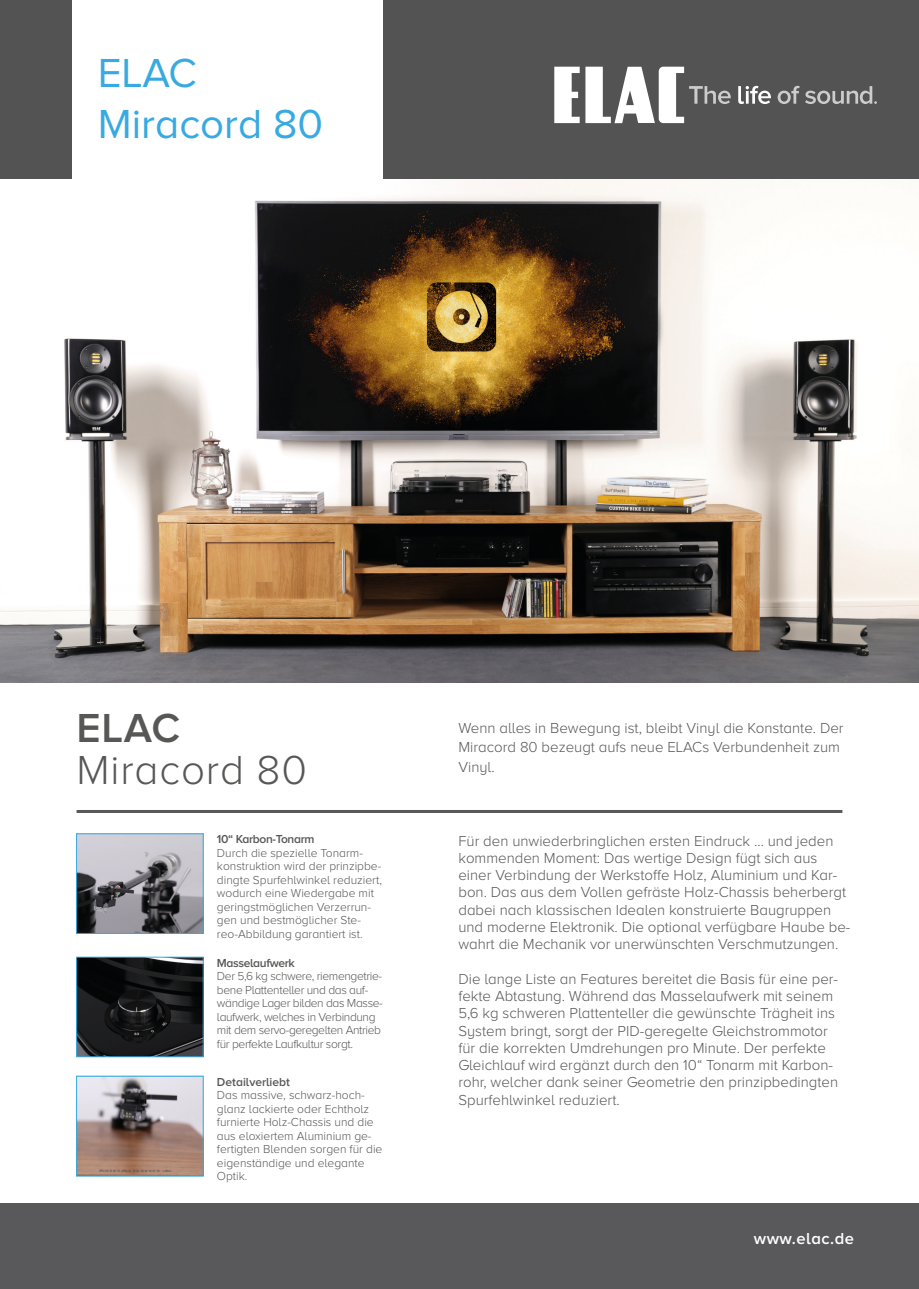
<style>
.page{position:relative;width:919px;height:1289px;background:#fff}
.page>*{position:absolute;margin:0;border:0;box-sizing:border-box;transform-origin:0 0}
.t1{font:42px/50.4px "Proxima Nova A";color:#38aae1}
.t2{font:300 42px "Proxima Nova A";letter-spacing:.02em;color:#575756}
.t3{font:600 42px "Proxima Nova A";color:#575756}
.t4{font:600 16.5px "Proxima Nova A";letter-spacing:.03em;color:#fff}
.t5{font:300 15px/17.2px "Proxima Nova A";color:#575756}
.t6{font:300 12px/13.5px "Proxima Nova A";color:#575756}
.t7{font:300 12px/13.5px "Proxima Nova A";letter-spacing:-.03em;color:#575756}
.t8{font:600 12px "Proxima Nova A";letter-spacing:-.03em;color:#575756}
.t9{font:600 12px "Proxima Nova A";color:#575756}
</style>
<div class="page">
<img style="left:0;top:179px;width:917px;height:504px">
<div style="left:0;top:0;width:918px;height:179px;background:#535354"></div>
<svg style="left:777px;top:86px;width:99px;height:18px"></svg>
<svg style="left:738px;top:86px;width:32px;height:18px"></svg>
<svg style="left:554px;top:67px;width:176px;height:56px"></svg>
<hr style="left:77px;top:810px;width:765px;height:3px;background:#59595b">
<div style="left:72px;top:0;width:311px;height:187px;background:#fff"></div>
<div style="left:0;top:1203px;width:918px;height:85px;background:#59595b"></div>
<img style="left:78px;top:835px;width:123px;height:96px">
<div style="left:76px;top:833px;width:127px;height:100px;border:1px solid #38aae1"></div>
<img style="left:78px;top:958px;width:123px;height:97px">
<div style="left:76px;top:956px;width:127px;height:101px;border:1px solid #38aae1"></div>
<img style="left:78px;top:1077px;width:123px;height:97px">
<div style="left:76px;top:1075px;width:127px;height:101px;border:1px solid #38aae1"></div>
<h1 class="t1" style="left:98px;top:47px;width:227px">ELAC<br>Miracord 80</h1>
<h1 class="t3" style="left:77px;top:704px;width:105px">ELAC</h1>
<h1 class="t2" style="left:77px;top:747px;width:232px">Miracord 80</h1>
<p class="t8" style="left:217px;top:832px;width:99px">10“ Karbon-Tonarm</p>
<p class="t6" style="left:217px;top:846px;width:166px">Durch die spezielle Tonarm&shy;konstruktion wird der prinzipbe&shy;dingte Spurfehlwinkel reduziert, wodurch eine Wiedergabe mit geringstmöglichen Verzerrun&shy;gen und bestmöglicher Ste&shy;reo-Abbildung garantiert ist.</p>
<p class="t8" style="left:217px;top:955px;width:79px">Masselaufwerk</p>
<p class="t7" style="left:217px;top:969px;width:167px">Der 5,6 kg schwere, riemengetrie&shy;bene Plattenteller und das auf&shy;wändige Lager bilden das Masse&shy;laufwerk, welches in Verbindung mit dem servo-geregelten Antrieb für perfekte Laufkultur sorgt.</p>
<p class="t9" style="left:217px;top:1074px;width:75px">Detailverliebt</p>
<p class="t6" style="left:217px;top:1088px;width:167px">Das massive, schwarz-hoch&shy;glanz lackierte oder Echtholz furnierte Holz-Chassis und die aus eloxiertem Aluminium ge&shy;fertigten Blenden sorgen für die eigenständige und elegante<br>Optik.</p>
<p class="t5" style="left:458px;top:718px;width:387px;line-height:19.5px">Wenn alles in Bewegung ist, bleibt Vinyl die Konstante. Der<br>Miracord 80 bezeugt aufs neue ELACs Verbundenheit zum<br>Vinyl.</p>
<p class="t5" style="left:458px;top:831px;width:393px">Für den unwiederbringlichen ersten Eindruck … und jeden kommenden Moment: Das wertige Design fügt sich aus einer Verbindung der Werkstoffe Holz, Aluminium und Kar&shy;bon. Das aus dem Vollen gefräste Holz-Chassis beherbergt dabei nach klassischen Idealen konstruierte Baugruppen und moderne Elektronik. Die optional verfügbare Haube be&shy;wahrt die Mechanik vor unerwünschten Verschmutzungen.</p>
<p class="t5" style="left:458px;top:969px;width:381px">Die lange Liste an Features bereitet die Basis für eine per&shy;fekte Abtastung. Während das Masselaufwerk mit seinem 5,6 kg schweren Plattenteller die gewünschte Trägheit ins System bringt, sorgt der PID-geregelte Gleichstrommotor für die korrekten Umdrehungen pro Minute. Der perfekte Gleichlauf wird ergänzt durch den 10“ Tonarm mit Karbon&shy;rohr, welcher dank seiner Geometrie den prinzipbedingten Spurfehlwinkel reduziert.</p>
<p class="t4" style="left:753px;top:1229px;width:102px">www.elac.de</p>
</div>
